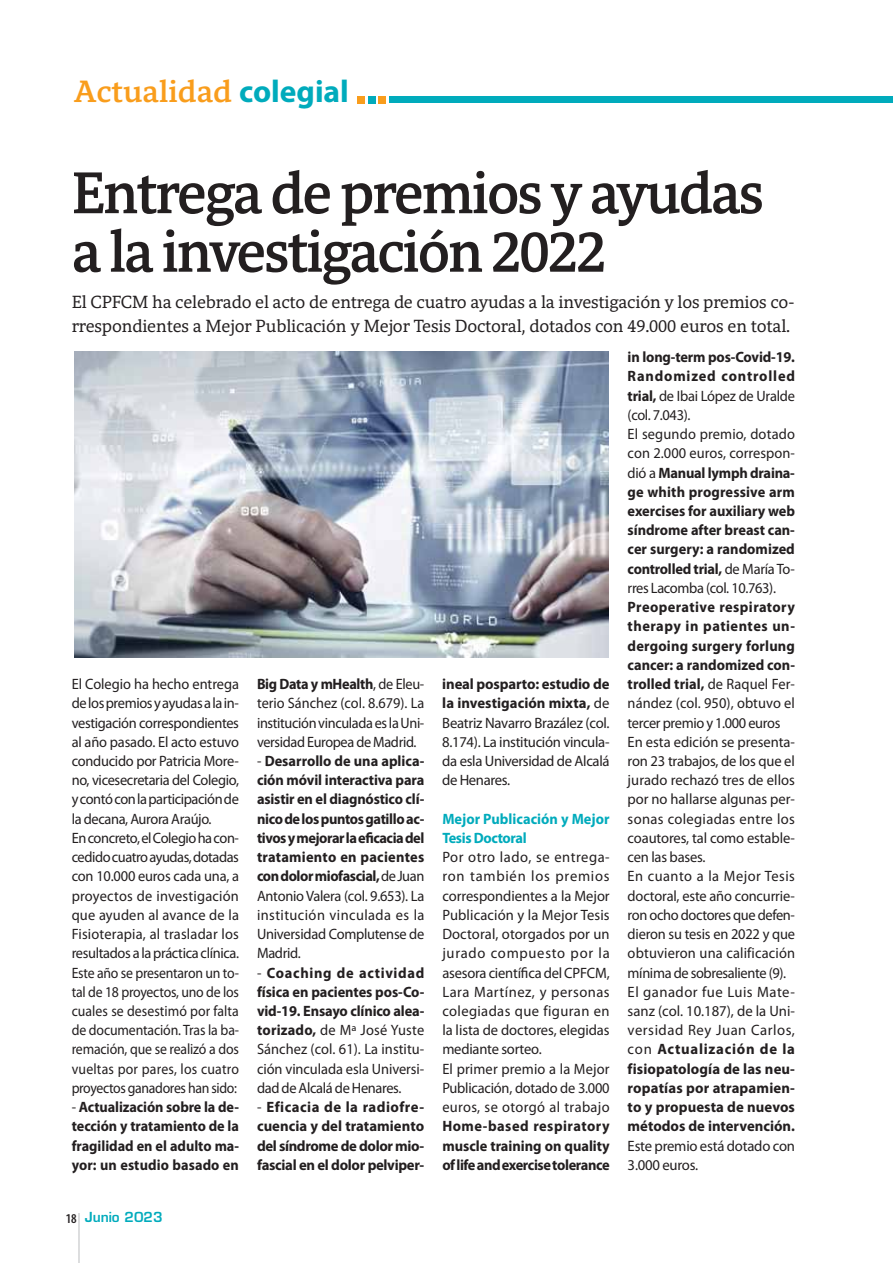
<style>
.page{position:relative;width:893px;height:1263px;background:#fff}
.page>*{position:absolute;margin:0;border:0;box-sizing:border-box;transform-origin:0 0}
.t1{font:700 60px/58.5px "Harmony Serif";letter-spacing:-.035em;color:#231f20;scale:.95 1}
.t2{font:700 31.5px "Harmony Serif";color:#f99d1c}
.t3{font:18px/24px "Harmony Serif";letter-spacing:-.01em;color:#231f20}
.t4{font:15px/19.2px "Myriad Pro";letter-spacing:-.01em;color:#231f20;scale:.96 1}
.t5{font:700 15px/19.2px "Myriad Pro";letter-spacing:-.005em;color:#231f20;text-align:justify;scale:.96 1}
.t6{font:15px/19.2px "Myriad Pro";letter-spacing:.01em;color:#231f20}
.t7{font:15px/19.2px "Myriad Pro";letter-spacing:-.01em;color:#231f20;text-align:justify}
.t8{font:15px/19.2px "Myriad Pro";letter-spacing:-.01em;color:#231f20;text-align:justify;scale:.95 1}
.t9{font:700 15px/19.2px "Myriad Pro";letter-spacing:-.005em;color:#231f20;text-align:justify;scale:.95 1}
.t10{font:700 15px/19.2px "Myriad Pro";letter-spacing:-.005em;color:#231f20;text-align:justify}
.t11{font:700 15px/19.2px "Myriad Pro";color:#00abbc;scale:.96 1}
.t12{font:600 13.5px "Eurostile LT Std";color:#00abbc}
.s1{font-family:"Myriad Pro";color:#00abbc}
.s2{font-weight:400}
.s3{font-family:"Myriad Pro";font-stretch:condensed;color:#231f20}
.s4{font-weight:700}
</style>
<div class="page">
<hr style="left:79px;top:1212px;width:1px;height:50px;background:#bbbdc0">
<div style="left:389px;top:96px;width:503px;height:7px;background:#00abbc"></div>
<div style="left:368px;top:96px;width:7px;height:7px;background:#00abbc"></div>
<div style="left:378px;top:96px;width:7px;height:7px;background:#f99d1c"></div>
<div style="left:358px;top:96px;width:7px;height:7px;background:#f99d1c"></div>
<img style="left:75px;top:352px;width:534px;height:305px">
<h2 class="t2" style="left:74px;top:79px;width:276px">Actualidad <span class="s1">colegial</span></h2>
<h1 class="t1" style="left:72px;top:169px;width:730px">Entrega de premios y ayudas a la investigación 2022</h1>
<p class="t3" style="left:72px;top:291px;width:724px">El CPFCM ha celebrado el acto de entrega de cuatro ayudas a la investigación y los premios co&shy;rrespondientes a Mejor Publicación y Mejor Tesis Doctoral, dotados con 49.000 euros en total.</p>
<p class="t4" style="left:72px;top:676px;width:176px">El Colegio ha hecho entrega de los premios y ayudas a la in&shy;vestigación correspondientes al año pasado. El acto estuvo conducido por Patricia More&shy;no, vicesecretaria del Colegio, y contó con la participación de la decana, Aurora Araújo.<br>En concreto, el Colegio ha con&shy;cedido cuatro ayudas, dotadas con 10.000 euros cada una, a proyectos de investigación que ayuden al avance de la<br>Fisioterapia, al trasladar los resultados a la práctica clínica.<br>Este año se presentaron un to&shy;tal de 18 proyectos, uno de los cuales se desestimó por falta de documentación. Tras la ba&shy;remación, que se realizó a dos vueltas por pares, los cuatro proyectos ganadores han sido:</p>
<p class="t9" style="left:72px;top:1098px;width:178px"><span class="s2">-</span> Actualización sobre la de&shy;tección y tratamiento de la fragilidad en el adulto ma&shy;yor: un estudio basado en</p>
<p class="t12" style="left:66px;top:1208px;width:98px"><span class="s3">18</span> Junio 2023</p>
<p class="t8" style="left:257px;top:676px;width:178px"><span class="s4">Big Data y mHealth</span>, de Eleu&shy;terio Sánchez (col. 8.679). La institución vinculada es la Uni&shy;versidad Europea de Madrid.</p>
<p class="t5" style="left:257px;top:752px;width:176px"><span class="s2">-</span> Desarrollo de una aplica&shy;ción móvil interactiva para asistir en el diagnóstico clí&shy;nico de los puntos gatillo ac&shy;tivos y mejorar la eficacia del tratamiento en pacientes con dolor miofascial, <span class="s2">de Juan Antonio Valera (col. 9.653). La institución vinculada es la Universidad Complutense de Madrid.</span></p>
<p class="t4" style="left:257px;top:964px;width:176px;text-align:justify">- <span class="s4">Coaching de actividad física en pacientes pos-Co&shy;vid-19. Ensayo clínico alea&shy;torizado,</span> de Mª José Yuste Sánchez (col. 61). La institu&shy;ción vinculada esla Universi&shy;dad de Alcalá de Henares.</p>
<p class="t10" style="left:257px;top:1098px;width:169px"><span class="s2">-</span> Eficacia de la radiofre&shy;cuencia y del tratamiento del síndrome de dolor mio&shy;fascial en el dolor pelviper-</p>
<p class="t7" style="left:442px;top:676px;width:169px"><span class="s4">ineal posparto: estudio de la investigación mixta,</span> de Beatriz Navarro Brazález (col.<br>8.174). La institución vincula&shy;da esla Universidad de Alcalá de Henares.</p>
<p class="t11" style="left:442px;top:810px;width:176px">Mejor Publicación y Mejor<br>Tesis Doctoral</p>
<p class="t6" style="left:442px;top:848px;width:169px">Por otro lado, se entrega&shy;ron también los premios correspondientes a la Mejor<br>Publicación y la Mejor Tesis<br>Doctoral, otorgados por un jurado compuesto por la asesora científica del CPFCM,<br>Lara Martínez, y personas colegiadas que figuran en la lista de doctores, elegidas mediante sorteo.<br>El primer premio a la Mejor<br>Publicación, dotado de 3.000 euros, se otorgó al trabajo</p>
<p class="t5" style="left:442px;top:1117px;width:176px">Home-based respiratory muscle training on quality of life and exercise tolerance</p>
<p class="t5" style="left:627px;top:349px;width:176px;text-align:left">in long-term pos-Covid-19.<br>Randomized controlled trial, <span class="s2">de Ibai López de Uralde (col. 7.043).<br>El segundo premio, dotado con 2.000 euros, correspon&shy;dió a</span> Manual lymph draina&shy;ge whith progressive arm exercises for auxiliary web síndrome after breast can&shy;cer surgery: a randomized controlled trial, <span class="s2">de María To&shy;rres Lacomba (col. 10.763).</span></p>
<p class="t4" style="left:627px;top:599px;width:176px"><span class="s4">Preoperative respiratory therapy in patientes un&shy;dergoing surgery forlung cancer: a randomized con&shy;trolled trial,</span> de Raquel Fer&shy;nández (col. 950), obtuvo el tercer premio y 1.000 euros<br>En esta edición se presenta&shy;ron 23 trabajos, de los que el jurado rechazó tres de ellos por no hallarse algunas per&shy;sonas colegiadas entre los coautores, tal como estable&shy;cen las bases.<br>En cuanto a la Mejor Tesis doctoral, este año concurrie&shy;ron ocho doctores que defen&shy;dieron su tesis en 2022 y que obtuvieron una calificación mínima de sobresaliente (9).<br>El ganador fue Luis Mate&shy;sanz (col. 10.187), de la Uni&shy;versidad Rey Juan Carlos, con <span class="s4">Actualización de la fisiopatología de las neu&shy;ropatías por atrapamien&shy;to y propuesta de nuevos métodos de intervención.</span></p>
<p class="t7" style="left:627px;top:1137px;width:169px">Este premio está dotado con<br>3.000 euros.</p>
</div>
